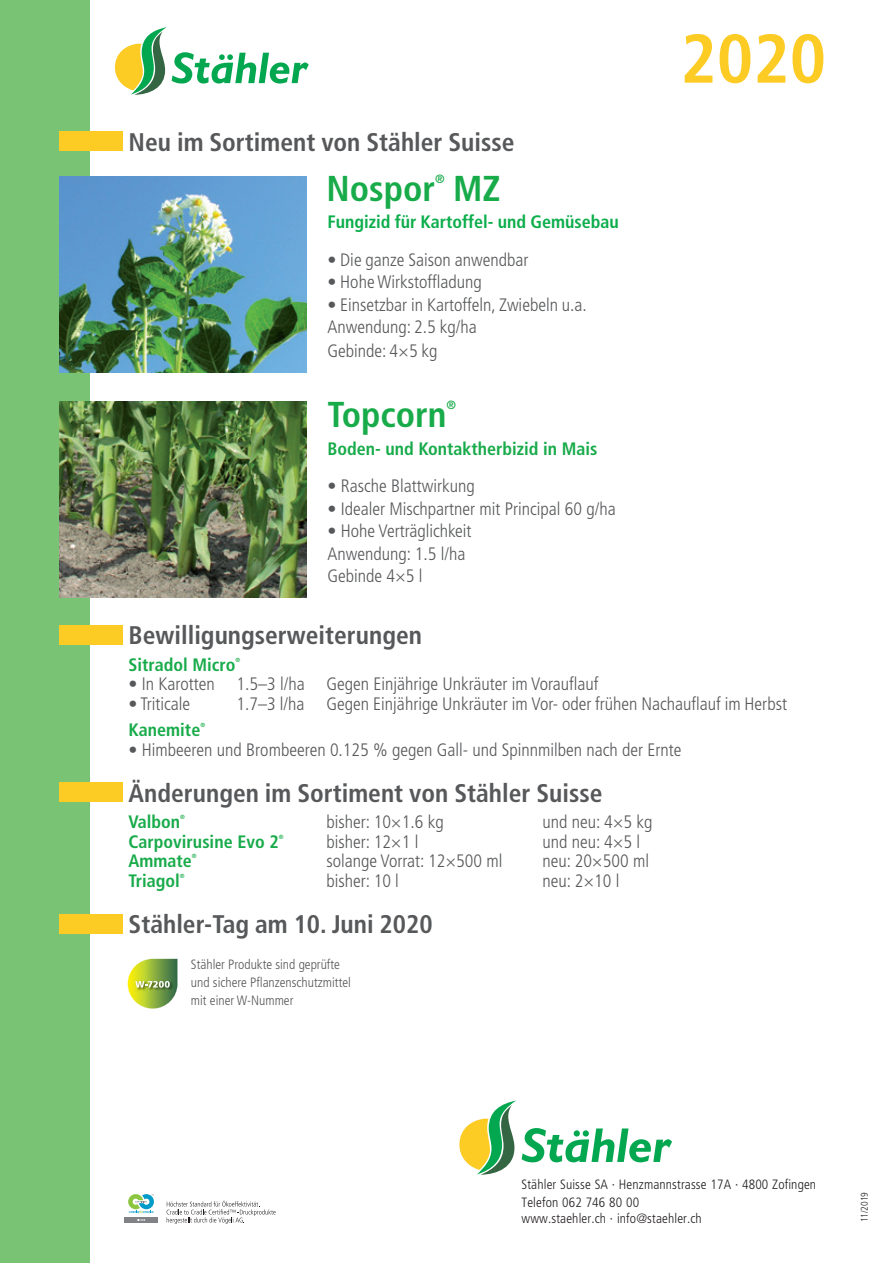
<style>
.page{position:relative;width:893px;height:1263px;background:#fff}
.page>*{position:absolute;margin:0;border:0;box-sizing:border-box;transform-origin:0 0}
.t1{font:700 condensed 68.7px "Frutiger LT Std";color:#fccb24}
.Produkt{font:700 condensed 36px "Frutiger LT Std";color:#18ab4a}
.Produkt-2{font:700 condensed 25.5px "Frutiger LT Std";color:#57585a}
.Produkt-3{font:300 condensed 18px "Frutiger LT Std";color:#57585a}
.t2{font:700 condensed 18px "Frutiger LT Std";color:#18ab4a}
.Produkt-4{font:700 condensed 18px "Frutiger LT Std";color:#0cae4c}
.t3{font:300 condensed 13.5px "Frutiger LT Std";letter-spacing:.01em;color:#231f20}
.t4{font:300 condensed 13.5px "Frutiger LT Std";color:#57585a}
.Produkt-5{font:700 condensed 12px "Frutiger LT Std";color:#18ab4a}
.t5{font:300 condensed 9.75px "Frutiger LT Std";color:#231f20}
.t6{font:700 condensed 6px "Frutiger LT Std";color:#18ab4a}
</style>
<div class="page">
<div style="left:0;top:0;width:89px;height:1263px;background:#78c474"></div>
<svg style="left:128px;top:959px;width:50px;height:50px"></svg>
<img style="left:60px;top:402px;width:246px;height:195px">
<svg style="left:115px;top:27px;width:194px;height:68px"></svg>
<div style="left:60px;top:625px;width:63px;height:19px;background:#fccb24"></div>
<div style="left:60px;top:782px;width:63px;height:19px;background:#fccb24"></div>
<img style="left:60px;top:177px;width:246px;height:195px">
<div style="left:60px;top:132px;width:63px;height:19px;background:#fccb24"></div>
<div style="left:60px;top:914px;width:63px;height:19px;background:#fccb24"></div>
<svg style="left:459px;top:1100px;width:57px;height:75px"></svg>
<svg style="left:522px;top:1128px;width:150px;height:34px"></svg>
<div style="left:124px;top:1217px;width:34px;height:5px;background:#808285"></div>
<svg style="left:137px;top:1219px;width:8px;height:2px"></svg>
<svg style="left:128px;top:1194px;width:26px;height:19px"></svg>
<svg style="left:167px;top:1201px;width:109px;height:23px"></svg>
<p class="Produkt-2" style="left:129px;top:127px;width:388px">Neu im Sortiment von Stähler Suisse</p>
<p class="Produkt" style="left:326px;top:167px;width:110px">Nospor</p>
<p class="Produkt-5" style="left:435px;top:172px;width:11px">®</p>
<p class="Produkt" style="left:453px;top:167px;width:49px">MZ</p>
<p class="Produkt-4" style="left:327px;top:211px;width:293px">Fungizid für Kartoffel- und Gemüsebau</p>
<p class="Produkt-3" style="left:327px;top:249px;width:202px">• Die ganze Saison anwendbar</p>
<p class="Produkt-3" style="left:327px;top:272px;width:156px">• Hohe Wirkstoffladung</p>
<p class="Produkt-3" style="left:327px;top:294px;width:261px">• Einsetzbar in Kartoffeln, Zwiebeln u.a.</p>
<p class="Produkt-3" style="left:327px;top:317px;width:151px">Anwendung: 2.5 kg/ha</p>
<p class="Produkt-3" style="left:327px;top:341px;width:112px">Gebinde: 4×5 kg</p>
<p class="Produkt" style="left:327px;top:393px;width:120px">Topcorn</p>
<p class="Produkt-5" style="left:446px;top:397px;width:11px">®</p>
<p class="t2" style="left:327px;top:438px;width:272px">Boden- und Kontaktherbizid in Mais</p>
<p class="Produkt-3" style="left:327px;top:476px;width:149px">• Rasche Blattwirkung</p>
<p class="Produkt-3" style="left:327px;top:498px;width:290px">• Idealer Mischpartner mit Principal 60 g/ha</p>
<p class="Produkt-3" style="left:327px;top:521px;width:146px">• Hohe Verträglichkeit</p>
<p class="Produkt-3" style="left:327px;top:543px;width:139px">Anwendung: 1.5 l/ha</p>
<p class="Produkt-3" style="left:327px;top:566px;width:97px">Gebinde 4×5 l</p>
<p class="t1" style="left:680px;top:18px;width:147px">2020</p>
<p class="Produkt-2" style="left:129px;top:620px;width:295px">Bewilligungserweiterungen</p>
<p class="t2" style="left:129px;top:654px;width:108px">Sitradol Micro</p>
<p class="t6" style="left:235px;top:656px;width:6px">®</p>
<p class="Produkt-3" style="left:129px;top:674px;width:471px">• In Karotten 1.5–3 l/ha Gegen Einjährige Unkräuter im Vorauflauf</p>
<p class="Produkt-3" style="left:129px;top:693px;width:63px">• Triticale</p>
<p class="Produkt-3" style="left:237px;top:693px;width:552px">1.7–3 l/ha Gegen Einjährige Unkräuter im Vor- oder frühen Nachauflauf im Herbst</p>
<p class="t2" style="left:129px;top:719px;width:73px">Kanemite</p>
<p class="t6" style="left:200px;top:722px;width:6px">®</p>
<p class="Produkt-3" style="left:129px;top:739px;width:554px">• Himbeeren und Brombeeren 0.125 % gegen Gall- und Spinnmilben nach der Ernte</p>
<p class="Produkt-2" style="left:129px;top:778px;width:475px">Änderungen im Sortiment von Stähler Suisse</p>
<p class="t2" style="left:129px;top:811px;width:53px">Valbon</p>
<p class="t6" style="left:180px;top:813px;width:6px">®</p>
<p class="t2" style="left:129px;top:831px;width:152px">Carpovirusine Evo 2</p>
<p class="t6" style="left:279px;top:833px;width:6px">®</p>
<p class="t2" style="left:129px;top:850px;width:65px">Ammate</p>
<p class="t6" style="left:192px;top:852px;width:6px">®</p>
<p class="t2" style="left:129px;top:870px;width:53px">Triagol</p>
<p class="t6" style="left:180px;top:872px;width:6px">®</p>
<p class="Produkt-3" style="left:326px;top:812px;width:119px">bisher: 10×1.6 kg</p>
<p class="Produkt-3" style="left:542px;top:812px;width:112px">und neu: 4×5 kg</p>
<p class="Produkt-3" style="left:326px;top:831px;width:94px">bisher: 12×1 l</p>
<p class="Produkt-3" style="left:542px;top:831px;width:99px">und neu: 4×5 l</p>
<p class="Produkt-3" style="left:326px;top:851px;width:178px">solange Vorrat: 12×500 ml</p>
<p class="Produkt-3" style="left:542px;top:851px;width:108px">neu: 20×500 ml</p>
<p class="Produkt-3" style="left:326px;top:870px;width:74px">bisher: 10 l</p>
<p class="Produkt-3" style="left:542px;top:870px;width:79px">neu: 2×10 l</p>
<p class="Produkt-2" style="left:129px;top:909px;width:306px">Stähler-Tag am 10. Juni 2020</p>
<p class="t4" style="left:191px;top:957px;width:151px">Stähler Produkte sind geprüfte</p>
<p class="t4" style="left:191px;top:975px;width:162px">und sichere Pflanzenschutzmittel</p>
<p class="t4" style="left:191px;top:993px;width:104px">mit einer W-Nummer</p>
<p class="t3" style="left:521px;top:1177px;width:296px">Stähler Suisse SA · Henzmannstrasse 17A · 4800 Zofingen</p>
<p class="t3" style="left:521px;top:1194px;width:119px">Telefon 062 746 80 00</p>
<p class="t3" style="left:521px;top:1211px;width:182px">www.staehler.ch · info@staehler.ch</p>
<p class="t5" style="left:859px;top:1222px;width:32px;rotate:-90deg">11/2019</p>
</div>
